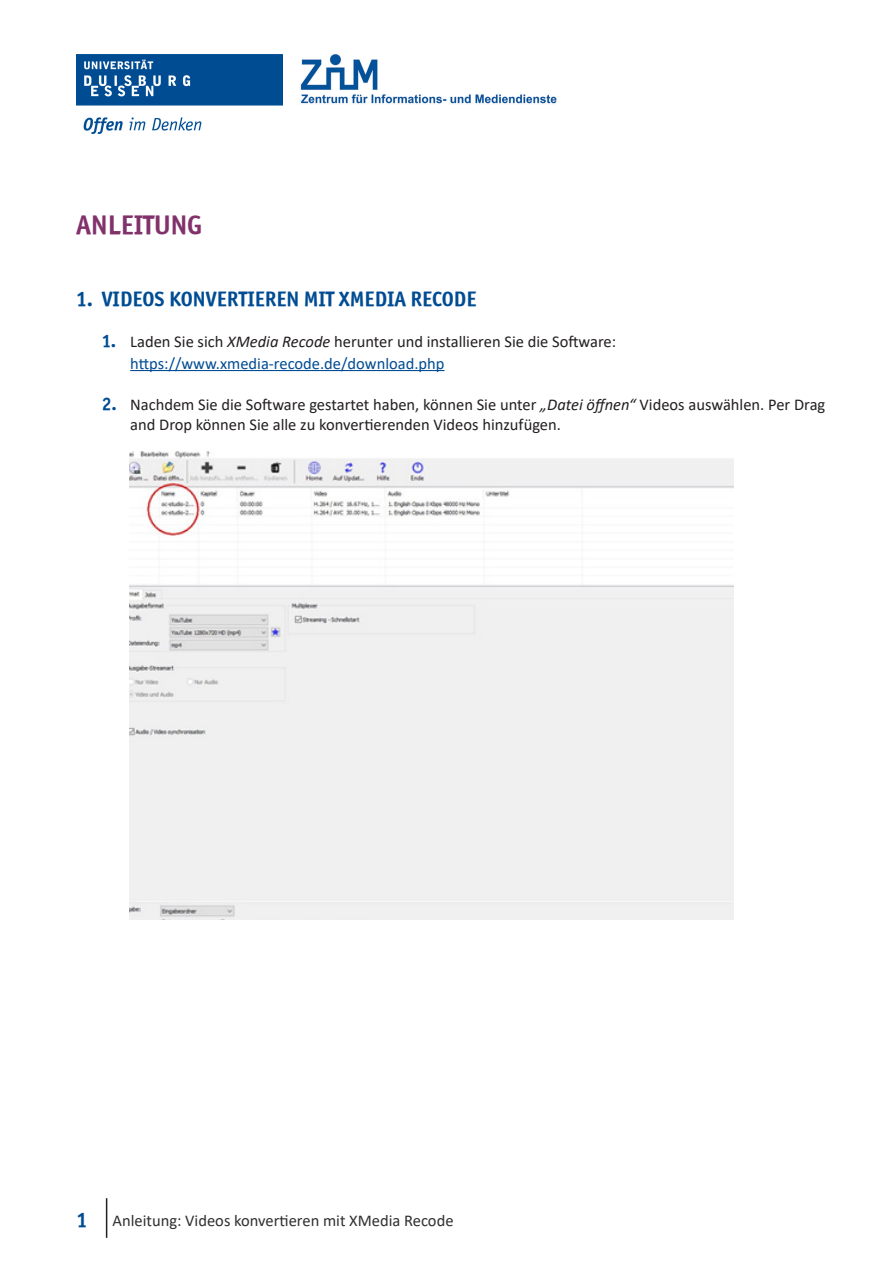
<style>
.page{position:relative;width:893px;height:1263px;background:#fff}
.page>*{position:absolute;margin:0;border:0;box-sizing:border-box;transform-origin:0 0}
.Titel_Anleitung{font:27px "Officina Sans ITCTT Bold";color:#81326b}
.t1{font:21px "Officina Sans ITCTT Bold";color:#004c93}
.t2{font:16.5px/21.6px "Calibri";color:#231f20}
.t3{font:16.5px "Calibri";color:#312f30}
.s1{font-family:"Officina Sans ITCTT Bold";font-size:18px;color:#004c93}
.s2{font-style:italic}
.s3{color:#004c93}
.s4{font-family:"Officina Sans ITCTT Bold";font-size:21px;color:#004c93}
</style>
<div class="page">
<hr style="left:106px;top:1198px;width:1px;height:40px;background:#231f20">
<img style="left:77px;top:54px;width:206px;height:80px">
<img style="left:300px;top:54px;width:257px;height:50px">
<hr style="left:130px;top:370px;width:315px;height:1px;background:#004c93">
<img style="left:130px;top:451px;width:603px;height:468px">
<p class="Titel_Anleitung" style="left:76px;top:208px;width:127px">ANLEITUNG</p>
<p class="t1" style="left:76px;top:286px;width:402px">1. VIDEOS KONVERTIEREN MIT XMEDIA RECODE</p>
<p class="t2" style="left:130px;top:330px;width:488px;text-indent:-28px"><span class="s1">1.</span> Laden Sie sich <span class="s2">XMedia Recode</span> herunter und installieren Sie die Software: <span class="s3">https://www.xmedia-recode.de/download.php</span></p>
<p class="t2" style="left:130px;top:394px;width:697px;line-height:19.8px;text-indent:-28px"><span class="s1">2.</span> Nachdem Sie die Software gestartet haben, können Sie unter <span class="s2">„Datei öffnen“</span> Videos auswählen. Per Drag and Drop können Sie alle zu konvertierenden Videos hinzufügen.</p>
<p class="t3" style="left:77px;top:1209px;width:378px"><span class="s4">1</span> Anleitung: Videos konvertieren mit XMedia Recode</p>
</div>
